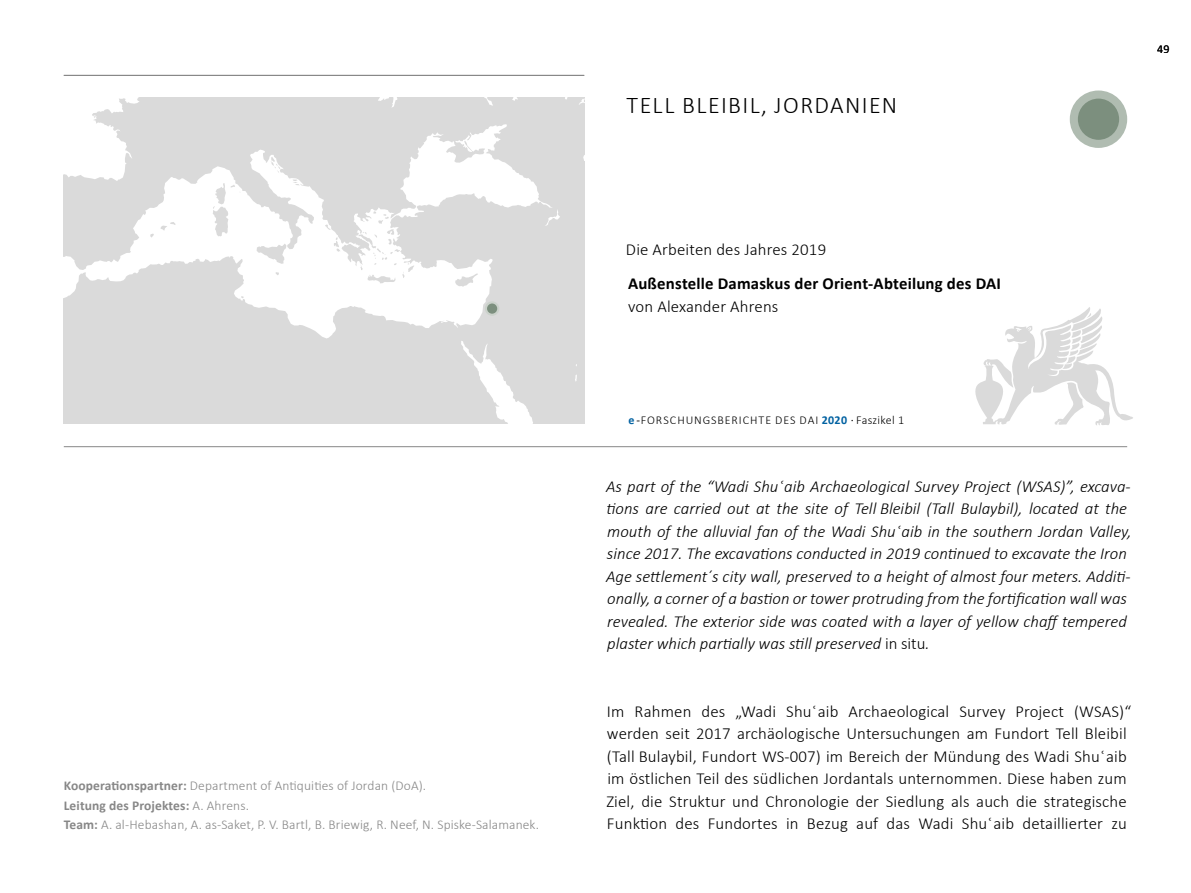
<style>
.page{position:relative;width:1191px;height:893px;background:#fff}
.page>*{position:absolute;margin:0;border:0;box-sizing:border-box;transform-origin:0 0}
.t1{font:300 24px "Calibri";letter-spacing:.055em;color:#000}
.t2{font:italic 300 16.8px/22.5px "Calibri";color:#000}
.t3{font:300 16.8px/22.5px "Calibri";letter-spacing:.01em;color:#000}
.t4{font:700 16.8px "Calibri";letter-spacing:.01em;color:#000}
.t5{font:300 13.5px/19.5px "Calibri";letter-spacing:.01em;color:#878787}
.t6{font:300 12px "Calibri";letter-spacing:.075em;color:#000}
.t7{font:12px "Calibri";color:#000}
.s1{font-weight:700}
.s2{font-weight:700;color:#0061a1}
.s3{font-weight:400}
.s4{font-style:normal}
</style>
<div class="page">
<svg style="left:1073px;top:95px;width:50px;height:49px;background:#839585"></svg>
<div style="left:1069px;top:91px;width:58px;height:57px;border:8px solid #b0bcb1;border-radius:50%"></div>
<svg style="left:64px;top:98px;width:520px;height:326px;fill:#dadada"></svg>
<div style="left:486px;top:302px;width:12px;height:13px;background:#7c8f7e;border-radius:50%"></div>
<div style="left:485px;top:301px;width:14px;height:15px;border:2px solid #cbd2cb;border-radius:50%"></div>
<hr style="left:64px;top:446px;width:1063px;height:1px;background:#878787">
<svg style="left:975px;top:307px;width:158px;height:118px"></svg>
<hr style="left:64px;top:75px;width:520px;height:1px;background:#878787">
<p class="t5" style="left:64px;top:776px;width:477px"><span class="s1">Kooperationspartner:</span> Department of Antiquities of Jordan (DoA).<br><span class="s1">Leitung des Projektes:</span> A. Ahrens.<br><span class="s1">Team:</span> A. al-Hebashan, A. as-Saket, P. V. Bartl, B. Briewig, R. Neef, N. Spiske-Salamanek.</p>
<h1 class="t1" style="left:626px;top:90px;width:272px">TELL BLEIBIL, JORDANIEN</h1>
<p class="t7" style="left:1157px;top:41px;width:14px">49</p>
<p class="t3" style="left:626px;top:238px;width:202px">Die Arbeiten des Jahres 2019</p>
<p class="t4" style="left:628px;top:272px;width:374px">Außenstelle Damaskus der Orient-Abteilung des DAI</p>
<p class="t3" style="left:628px;top:295px;width:152px">von Alexander Ahrens</p>
<p class="t6" style="left:628px;top:413px;width:277px"><span class="s2">e</span><span class="s3">-</span>FORSCHUNGSBERICHTE DES DAI <span class="s2">2020</span> <span class="s3">·</span> Faszikel 1</p>
<p class="t2" style="left:606px;top:475px;width:527px">As part of the “Wadi Shuʿaib Archaeological Survey Project (WSAS)”, excava&shy;tions are carried out at the site of Tell Bleibil (Tall Bulaybil), located at the mouth of the alluvial fan of the Wadi Shuʿaib in the southern Jordan Valley, since 2017. The excavations conducted in 2019 continued to excavate the Iron Age settlement´s city wall, preserved to a height of almost four meters. Additi&shy;onally, a corner of a bastion or tower protruding from the fortification wall was revealed. The exterior side was coated with a layer of yellow chaff tempered plaster which partially was still preserved <span class="s4">in situ</span>.</p>
<p class="t3" style="left:606px;top:700px;width:526px">Im Rahmen des „Wadi Shuʿaib Archaeological Survey Project (WSAS)“ werden seit 2017 archäologische Untersuchungen am Fundort Tell Bleibil (Tall Bulaybil, Fundort WS-007) im Bereich der Mündung des Wadi Shuʿaib im östlichen Teil des südlichen Jordantals unternommen. Diese haben zum Ziel, die Struktur und Chronologie der Siedlung als auch die strategische Funktion des Fundortes in Bezug auf das Wadi Shuʿaib detaillierter zu</p>
</div>
